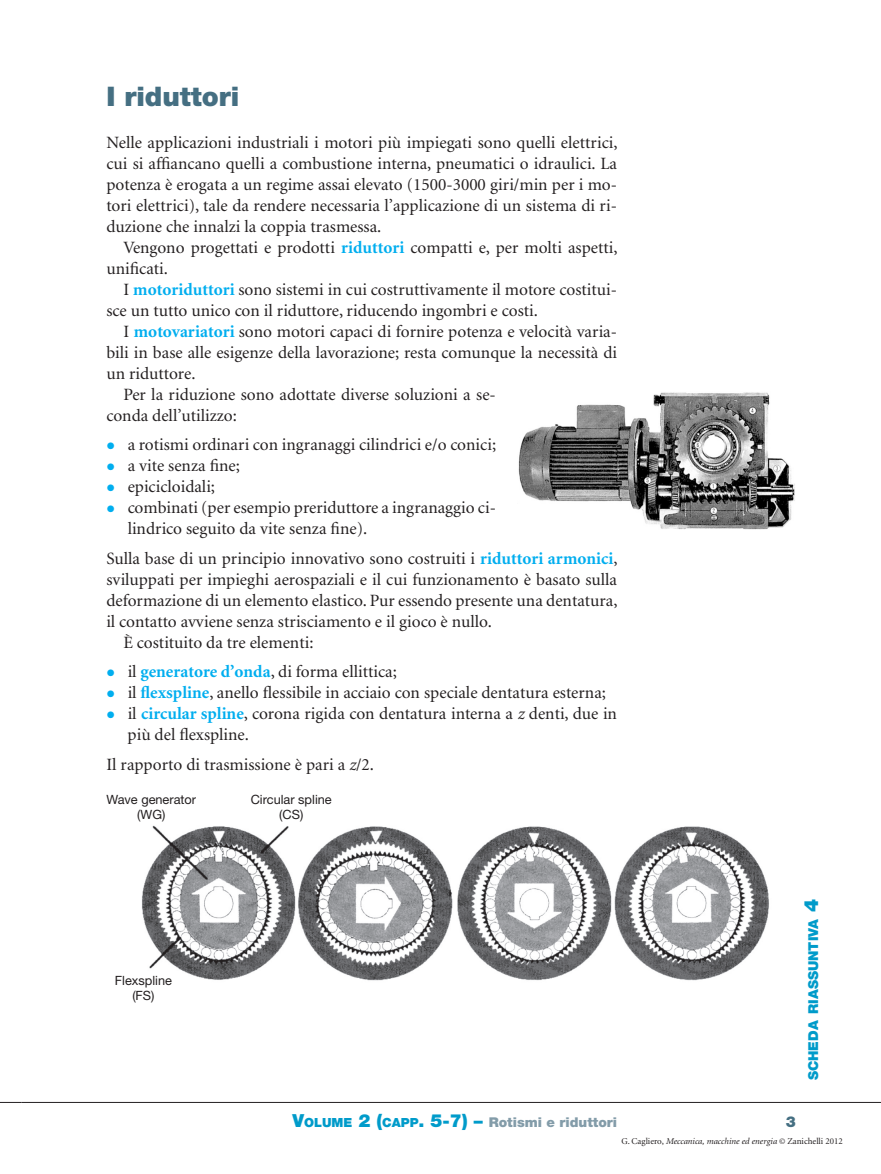
<style>
.page{position:relative;width:881px;height:1174px;background:#fff}
.page>*{position:absolute;margin:0;border:0;box-sizing:border-box;transform-origin:0 0}
.t1{font:900 27px "Helvetica Neue";color:#456f82}
.t2{font:17.25px/21px "Minion";color:#231f20}
.t3{font:900 15px "Helvetica Neue";color:#456f82}
.t4{font:900 13.65px "Helvetica Neue";color:#009bca}
.t5{font:900 13.5px "Helvetica Neue";color:#839ca9}
.t6{font:12.75px/15.3px "Helvetica Neue";color:#231f20;text-align:center}
.t7{font:italic 9px "Minion";color:#231f20}
.s1{font-weight:700;color:#00aeef}
.s2{font-family:"Euclid";color:#00aeef}
.s3{font-style:italic}
.s4{font-size:19.5px}
.s5{font-size:18px;color:#009bca}
.s6{font-size:12.6px;color:#009bca}
.s7{font-style:normal}
</style>
<div class="page">
<svg style="left:0;top:1102px;width:21px;height:1px"></svg>
<hr style="left:21px;top:1102px;width:859px;height:1px;background:#231f20">
<img style="left:142px;top:825px;width:627px;height:156px">
<img style="left:518px;top:392px;width:277px;height:138px">
<h1 class="t1" style="left:106px;top:80px;width:134px">I riduttori</h1>
<p class="t2" style="left:106px;top:132px;width:512px;text-align:justify">Nelle applicazioni industriali i motori più impiegati sono quelli elettrici, cui si affiancano quelli a combustione interna, pneumatici o idraulici. La potenza è erogata a un regime assai elevato (1500-3000 giri/min per i mo&shy;tori elettrici), tale da rendere necessaria l’applicazione di un sistema di ri&shy;duzione che innalzi la coppia trasmessa.</p>
<p class="t2" style="left:106px;top:237px;width:512px;text-indent:17px">Vengono progettati e prodotti <span class="s1">riduttori</span> compatti e, per molti aspetti, unificati.</p>
<p class="t2" style="left:106px;top:279px;width:512px;text-indent:17px">I <span class="s1">motoriduttori</span> sono sistemi in cui costruttivamente il motore costitui&shy;sce un tutto unico con il riduttore, riducendo ingombri e costi.</p>
<p class="t2" style="left:123px;top:321px;width:495px">I <span class="s1">motovariatori</span> sono motori capaci di fornire potenza e velocità varia-</p>
<p class="t2" style="left:106px;top:342px;width:512px">bili in base alle esigenze della lavorazione; resta comunque la necessità di</p>
<p class="t2" style="left:106px;top:363px;width:90px">un riduttore.</p>
<p class="t2" style="left:123px;top:384px;width:374px">Per la riduzione sono adottate diverse soluzioni a se-</p>
<p class="t2" style="left:106px;top:405px;width:132px">conda dell’utilizzo:</p>
<p class="t2" style="left:106px;top:435px;width:391px"><span class="s2">•</span> a rotismi ordinari con ingranaggi cilindrici e/o conici;</p>
<p class="t2" style="left:106px;top:456px;width:135px"><span class="s2">•</span> a vite senza fine;</p>
<p class="t2" style="left:106px;top:477px;width:110px"><span class="s2">•</span> epicicloidali;</p>
<p class="t2" style="left:128px;top:498px;width:369px;text-indent:-21px"><span class="s2">•</span> combinati (per esempio preriduttore a ingranaggio ci&shy;lindrico seguito da vite senza fine).</p>
<p class="t2" style="left:106px;top:548px;width:512px">Sulla base di un principio innovativo sono costruiti i <span class="s1">riduttori armonici</span>,</p>
<p class="t2" style="left:106px;top:569px;width:512px">sviluppati per impieghi aerospaziali e il cui funzionamento è basato sulla</p>
<p class="t2" style="left:106px;top:590px;width:512px">deformazione di un elemento elastico. Pur essendo presente una dentatura,</p>
<p class="t2" style="left:106px;top:611px;width:387px">il contatto avviene senza strisciamento e il gioco è nullo.</p>
<p class="t2" style="left:123px;top:632px;width:191px">È costituito da tre elementi:</p>
<p class="t2" style="left:106px;top:662px;width:292px"><span class="s2">•</span> il <span class="s1">generatore d’onda</span>, di forma ellittica;</p>
<p class="t2" style="left:106px;top:683px;width:501px"><span class="s2">•</span> il <span class="s1">flexspline</span>, anello flessibile in acciaio con speciale dentatura esterna;</p>
<p class="t2" style="left:128px;top:704px;width:490px;text-indent:-21px"><span class="s2">•</span> il <span class="s1">circular spline</span>, corona rigida con dentatura interna a <span class="s3">z</span> denti, due in più del flexspline.</p>
<p class="t2" style="left:106px;top:754px;width:269px">Il rapporto di trasmissione è pari a <span class="s3">z</span>/2.</p>
<p class="t6" style="left:106px;top:791px;width:91px">Wave generator (WG)</p>
<p class="t6" style="left:251px;top:791px;width:82px">Circular spline (CS)</p>
<p class="t6" style="left:115px;top:972px;width:59px">Flexspline (FS)</p>
<p class="t4" style="left:805px;top:1080px;width:183px;rotate:-90deg">SCHEDA RIASSUNTIVA <span class="s4">4</span></p>
<p class="t5" style="left:292px;top:1114px;width:326px"><span class="s5">V</span><span class="s6">OLUME</span> <span class="s5">2 (</span><span class="s6">CAPP</span><span class="s5">.</span> <span class="s5">5-7) –</span> Rotismi e riduttori</p>
<p class="t3" style="left:785px;top:1112px;width:12px">3</p>
<p class="t7" style="left:621px;top:1136px;width:223px"><span class="s7">G. Cagliero,</span> Meccanica, macchine ed energia <span class="s7">© Zanichelli 2012</span></p>
</div>
